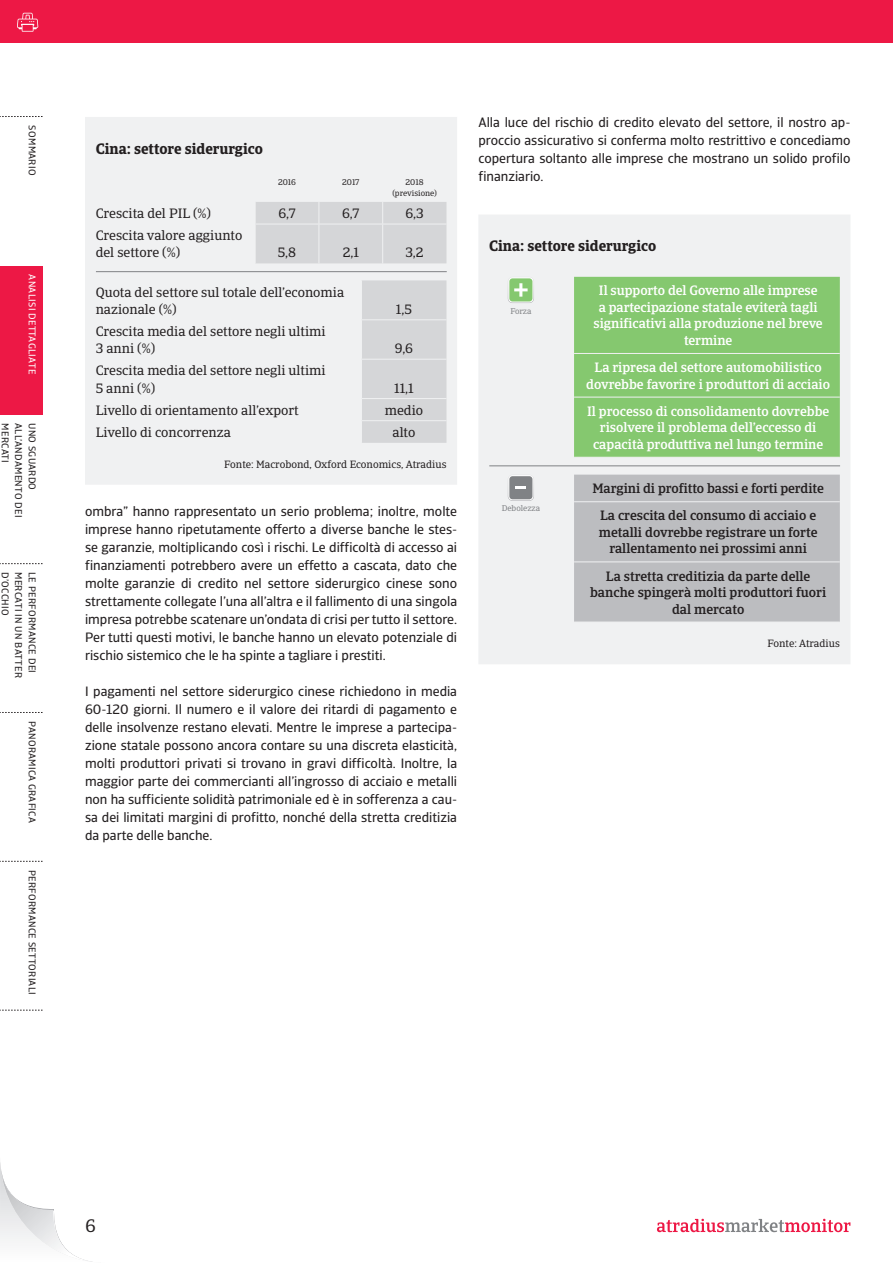
<style>
.page{position:relative;width:893px;height:1263px;background:#fff}
.page>*{position:absolute;margin:0;border:0;box-sizing:border-box;transform-origin:0 0}
.t1{font:18px "Catalana";color:#231f20}
.t2{font:700 15px "Catalana";color:#231f20}
.t3{font:13.5px/18px "Catalana Sans";color:#231f20;text-align:justify}
.t4{font:500 13.5px/16.5px "Catalana";color:#fff;text-align:center}
.t5{font:13.5px/17.2px "Catalana";color:#231f20}
.t6{font:500 13.5px/16.5px "Catalana";color:#231f20;text-align:center}
.t7{font:10.5px "Catalana";color:#231f20}
.t8{font:9.75px "Catalana Sans";letter-spacing:.03em;color:#231f20}
.t9{font:9.75px "Catalana Sans";letter-spacing:.03em;color:#fff}
.t10{font:8.25px/10.5px "Catalana";color:#231f20;text-align:center}
.t11{font:8.25px "Catalana";color:#808285}
</style>
<div class="page">
<svg style="left:0;top:1162px;width:92px;height:100px"></svg>
<div style="left:0;top:0;width:893px;height:43px;background:#ed1845"></div>
<svg style="left:17px;top:13px;width:21px;height:19px"></svg>
<svg style="left:657px;top:1219px;width:193px;height:13px"></svg>
<div style="left:0;top:266px;width:43px;height:149px;background:#ed1845"></div>
<svg style="left:0;top:116px;width:43px;height:1px"></svg>
<svg style="left:0;top:563px;width:43px;height:1px"></svg>
<svg style="left:0;top:712px;width:43px;height:1px"></svg>
<svg style="left:0;top:861px;width:43px;height:1px"></svg>
<svg style="left:0;top:1010px;width:43px;height:1px"></svg>
<div style="left:479px;top:215px;width:371px;height:449px;background:#f0f1f2"></div>
<svg style="left:508px;top:277px;width:26px;height:26px"></svg>
<div style="left:574px;top:277px;width:266px;height:180px;background:#85c86f"></div>
<hr style="left:574px;top:353px;width:266px;height:1px;background:#f0f1f2">
<hr style="left:574px;top:397px;width:266px;height:1px;background:#f0f1f2">
<hr style="left:574px;top:457px;width:266px;height:1px;background:#f0f1f2">
<hr style="left:489px;top:466px;width:351px;height:1px;background:#808285">
<svg style="left:508px;top:475px;width:26px;height:26px"></svg>
<div style="left:574px;top:475px;width:266px;height:147px;background:#bcbdc0"></div>
<hr style="left:574px;top:501px;width:266px;height:1px;background:#f0f1f2">
<hr style="left:574px;top:561px;width:266px;height:1px;background:#f0f1f2">
<hr style="left:574px;top:622px;width:266px;height:1px;background:#f0f1f2">
<div style="left:85px;top:117px;width:372px;height:368px;background:#f0f1f2"></div>
<div style="left:255px;top:202px;width:191px;height:61px;background:#d5d6d8"></div>
<hr style="left:96px;top:224px;width:159px;height:1px;background:#f0f1f2">
<hr style="left:255px;top:224px;width:64px;height:1px;background:#f0f1f2">
<hr style="left:255px;top:224px;width:1px;height:39px;background:#f0f1f2">
<hr style="left:319px;top:224px;width:64px;height:1px;background:#f0f1f2">
<hr style="left:319px;top:224px;width:1px;height:39px;background:#f0f1f2">
<hr style="left:383px;top:224px;width:63px;height:1px;background:#f0f1f2">
<hr style="left:382px;top:224px;width:1px;height:39px;background:#f0f1f2">
<hr style="left:96px;top:271px;width:351px;height:1px;background:#808285">
<hr style="left:96px;top:319px;width:265px;height:1px;background:#f0f1f2">
<hr style="left:96px;top:359px;width:265px;height:1px;background:#f0f1f2">
<hr style="left:96px;top:398px;width:265px;height:1px;background:#f0f1f2">
<hr style="left:96px;top:420px;width:265px;height:1px;background:#f0f1f2">
<div style="left:361px;top:280px;width:85px;height:163px;background:#d5d6d8"></div>
<p class="t8" style="left:38px;top:125px;width:51px;rotate:90deg">SOMMARIO</p>
<p class="t9" style="left:38px;top:274px;width:101px;rotate:90deg">ANALISI DETTAGLIATE</p>
<p class="t8" style="left:11px;top:423px;width:41px;rotate:90deg">MERCATI</p>
<p class="t8" style="left:25px;top:423px;width:96px;rotate:90deg">ALL’ANDAMENTO DEI</p>
<p class="t8" style="left:38px;top:423px;width:68px;rotate:90deg">UNO SGUARDO</p>
<p class="t8" style="left:11px;top:572px;width:45px;rotate:90deg">D’OCCHIO</p>
<p class="t8" style="left:25px;top:572px;width:107px;rotate:90deg">MERCATI IN UN BATTER</p>
<p class="t8" style="left:38px;top:572px;width:103px;rotate:90deg">LE PERFORMANCE DEI</p>
<p class="t8" style="left:38px;top:721px;width:104px;rotate:90deg">PANORAMICA GRAFICA</p>
<p class="t8" style="left:38px;top:870px;width:127px;rotate:90deg">PERFORMANCE SETTORIALI</p>
<p class="t2" style="left:96px;top:139px;width:169px">Cina: settore siderurgico</p>
<p class="t10" style="left:278px;top:177px;width:20px">2016</p>
<p class="t10" style="left:342px;top:177px;width:19px">2017</p>
<p class="t10" style="left:392px;top:177px;width:46px">2018 (previsione)</p>
<p class="t5" style="left:96px;top:205px;width:117px">Crescita del PIL (%)</p>
<p class="t5" style="left:278px;top:205px;width:19px">6,7</p>
<p class="t5" style="left:342px;top:205px;width:19px">6,7</p>
<p class="t5" style="left:405px;top:205px;width:20px">6,3</p>
<p class="t5" style="left:96px;top:227px;width:148px">Crescita valore aggiunto del settore (%)</p>
<p class="t5" style="left:278px;top:244px;width:20px">5,8</p>
<p class="t5" style="left:343px;top:244px;width:18px">2,1</p>
<p class="t5" style="left:405px;top:244px;width:20px">3,2</p>
<p class="t5" style="left:96px;top:283px;width:250px">Quota del settore sul totale dell’economia nazionale (%)</p>
<p class="t5" style="left:396px;top:301px;width:18px">1,5</p>
<p class="t5" style="left:96px;top:323px;width:231px">Crescita media del settore negli ultimi<br>3 anni (%)</p>
<p class="t5" style="left:96px;top:362px;width:231px">Crescita media del settore negli ultimi<br>5 anni (%)</p>
<p class="t5" style="left:395px;top:340px;width:20px">9,6</p>
<p class="t5" style="left:394px;top:379px;width:21px">11,1</p>
<p class="t5" style="left:96px;top:402px;width:205px">Livello di orientamento all’export</p>
<p class="t5" style="left:385px;top:402px;width:40px">medio</p>
<p class="t5" style="left:96px;top:424px;width:137px">Livello di concorrenza</p>
<p class="t5" style="left:392px;top:424px;width:24px">alto</p>
<p class="t7" style="left:224px;top:458px;width:224px">Fonte: Macrobond, Oxford Economics, Atradius</p>
<p class="t3" style="left:85px;top:502px;width:374px">ombra” hanno rappresentato un serio problema; inoltre, molte imprese hanno ripetutamente offerto a diverse banche le stes&shy;se garanzie, moltiplicando così i rischi. Le difficoltà di accesso ai finanziamenti potrebbero avere un effetto a cascata, dato che molte garanzie di credito nel settore siderurgico cinese sono strettamente collegate l’una all’altra e il fallimento di una singola impresa potrebbe scatenare un’ondata di crisi per tutto il settore.<br>Per tutti questi motivi, le banche hanno un elevato potenziale di rischio sistemico che le ha spinte a tagliare i prestiti.</p>
<p class="t3" style="left:85px;top:682px;width:374px">I pagamenti nel settore siderurgico cinese richiedono in media 60-120 giorni. Il numero e il valore dei ritardi di pagamento e delle insolvenze restano elevati. Mentre le imprese a partecipa&shy;zione statale possono ancora contare su una discreta elasticità, molti produttori privati si trovano in gravi difficoltà. Inoltre, la maggior parte dei commercianti all’ingrosso di acciaio e metalli non ha sufficiente solidità patrimoniale ed è in sofferenza a cau&shy;sa dei limitati margini di profitto, nonché della stretta creditizia da parte delle banche.</p>
<p class="t3" style="left:478px;top:113px;width:374px">Alla luce del rischio di credito elevato del settore, il nostro ap&shy;proccio assicurativo si conferma molto restrittivo e concediamo copertura soltanto alle imprese che mostrano un solido profilo finanziario.</p>
<p class="t2" style="left:489px;top:237px;width:169px">Cina: settore siderurgico</p>
<p class="t11" style="left:510px;top:306px;width:23px">Forza</p>
<p class="t11" style="left:502px;top:504px;width:40px">Debolezza</p>
<p class="t4" style="left:594px;top:283px;width:231px">Il supporto del Governo alle imprese<br>a partecipazione statale eviterà tagli significativi alla produzione nel breve termine</p>
<p class="t4" style="left:586px;top:359px;width:245px">La ripresa del settore automobilistico dovrebbe favorire i produttori di acciaio</p>
<p class="t4" style="left:587px;top:403px;width:244px">Il processo di consolidamento dovrebbe risolvere il problema dell’eccesso di capacità produttiva nel lungo termine</p>
<p class="t6" style="left:592px;top:475px;width:233px;line-height:27.2px">Margini di profitto bassi e forti perdite<br>La crescita del consumo di acciaio e</p>
<p class="t6" style="left:599px;top:524px;width:220px">metalli dovrebbe registrare un forte rallentamento nei prossimi anni</p>
<p class="t6" style="left:590px;top:568px;width:238px">La stretta creditizia da parte delle banche spingerà molti produttori fuori dal mercato</p>
<p class="t7" style="left:767px;top:637px;width:74px">Fonte: Atradius</p>
<h1 class="t1" style="left:85px;top:1215px;width:12px">6</h1>
</div>
